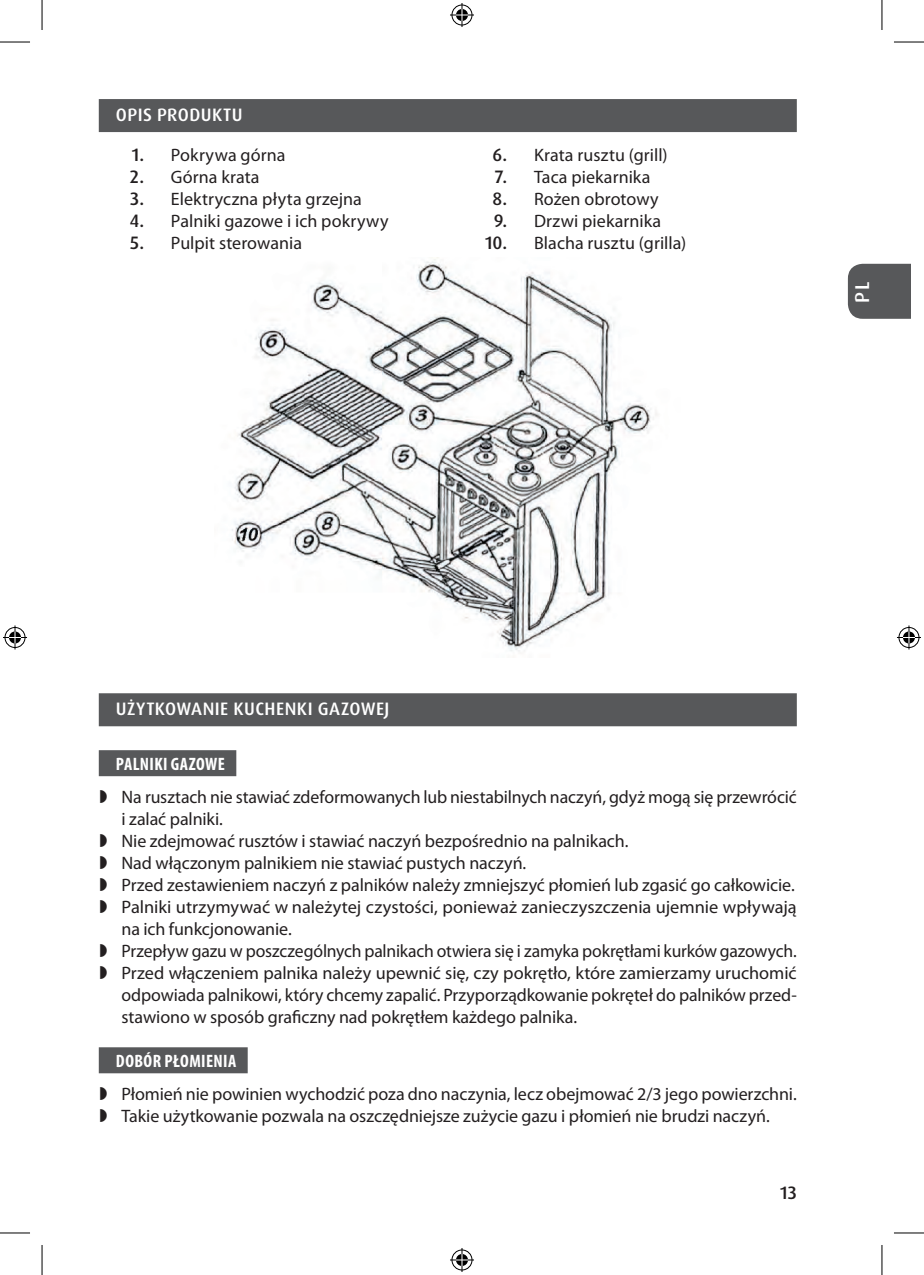
<style>
.page{position:relative;width:924px;height:1275px;background:#fff}
.page>*{position:absolute;margin:0;border:0;box-sizing:border-box;transform-origin:0 0}
.t1{font:500 20px "Dax Pro";color:#fff}
.t2{font:18px/22px "Myriad Pro";letter-spacing:-.005em;color:#231f20}
.t3{font:500 18px "Dax Pro";letter-spacing:.025em;color:#fff}
.t4{font:700 condensed 18px "Myriad Pro";letter-spacing:.02em;color:#fff}
.t5{font:500 18px "Dax Pro";color:#231f20}
.s1{font-family:"Dax Pro";font-weight:500}
</style>
<div class="page">
<div style="left:847px;top:264px;width:62px;height:55px;background:#57585a"></div>
<div style="left:99px;top:99px;width:697px;height:33px;background:#57585a"></div>
<div style="left:99px;top:693px;width:697px;height:33px;background:#57585a"></div>
<div style="left:99px;top:750px;width:137px;height:26px;background:#57585a"></div>
<div style="left:99px;top:1047px;width:148px;height:26px;background:#57585a"></div>
<img style="left:232px;top:257px;width:426px;height:394px">
<hr style="left:0;top:42px;width:30px;height:1px;background:#000">
<hr style="left:893px;top:42px;width:30px;height:1px;background:#000">
<hr style="left:0;top:1232px;width:30px;height:1px;background:#000">
<hr style="left:893px;top:1232px;width:30px;height:1px;background:#000">
<hr style="left:42px;top:0;width:1px;height:30px;background:#000">
<hr style="left:42px;top:1245px;width:1px;height:30px;background:#000">
<hr style="left:881px;top:0;width:1px;height:30px;background:#000">
<hr style="left:881px;top:1245px;width:1px;height:30px;background:#000">
<svg style="left:450px;top:3px;width:24px;height:24px"></svg>
<svg style="left:450px;top:1248px;width:24px;height:24px"></svg>
<svg style="left:3px;top:625px;width:24px;height:24px"></svg>
<svg style="left:897px;top:625px;width:23px;height:24px"></svg>
<p class="t3" style="left:116px;top:103px;width:128px">OPIS PRODUKTU</p>
<p class="t2" style="left:132px;top:144px;width:155px"><span class="s1">1.</span> Pokrywa górna</p>
<p class="t2" style="left:130px;top:166px;width:131px"><span class="s1">2.</span> Górna krata</p>
<p class="t2" style="left:130px;top:188px;width:233px"><span class="s1">3.</span> Elektryczna płyta grzejna</p>
<p class="t2" style="left:130px;top:210px;width:260px"><span class="s1">4.</span> Palniki gazowe i ich pokrywy</p>
<p class="t2" style="left:130px;top:232px;width:173px"><span class="s1">5.</span> Pulpit sterowania</p>
<p class="t2" style="left:492px;top:144px;width:176px"><span class="s1">6.</span> Krata rusztu (grill)</p>
<p class="t2" style="left:494px;top:166px;width:157px"><span class="s1">7.</span> Taca piekarnika</p>
<p class="t2" style="left:492px;top:188px;width:168px"><span class="s1">8.</span> Rożen obrotowy</p>
<p class="t2" style="left:493px;top:210px;width:169px"><span class="s1">9.</span> Drzwi piekarnika</p>
<p class="t2" style="left:485px;top:232px;width:202px"><span class="s1">10.</span> Blacha rusztu (grilla)</p>
<p class="t1" style="left:849px;top:303px;width:23px;rotate:-90deg">PL</p>
<p class="t3" style="left:116px;top:697px;width:275px">UŻYTKOWANIE KUCHENKI GAZOWEJ</p>
<p class="t4" style="left:116px;top:752px;width:110px">PALNIKI GAZOWE</p>
<p class="t2" style="left:121px;top:786px;width:676px">Na rusztach nie stawiać zdeformowanych lub niestabilnych naczyń, gdyż mogą się przewrócić i zalać palniki.<br>Nie zdejmować rusztów i stawiać naczyń bezpośrednio na palnikach.<br>Nad włączonym palnikiem nie stawiać pustych naczyń.<br>Przed zestawieniem naczyń z palników należy zmniejszyć płomień lub zgasić go całkowicie.<br>Palniki utrzymywać w należytej czystości, ponieważ zanieczyszczenia ujemnie wpływają na ich funkcjonowanie.<br>Przepływ gazu w poszczególnych palnikach otwiera się i zamyka pokrętłami kurków gazowych.<br>Przed włączeniem palnika należy upewnić się, czy pokrętło, które zamierzamy uruchomić odpowiada palnikowi, który chcemy zapalić. Przyporządkowanie pokręteł do palników przed&shy;stawiono w sposób graficzny nad pokrętłem każdego palnika.</p>
<p class="t4" style="left:116px;top:1049px;width:122px">DOBÓR PŁOMIENIA</p>
<p class="t2" style="left:121px;top:1083px;width:676px">Płomień nie powinien wychodzić poza dno naczynia, lecz obejmować 2/3 jego powierzchni.<br>Takie użytkowanie pozwala na oszczędniejsze zużycie gazu i płomień nie brudzi naczyń.</p>
<p class="t5" style="left:779px;top:1181px;width:18px">13</p>
</div>
